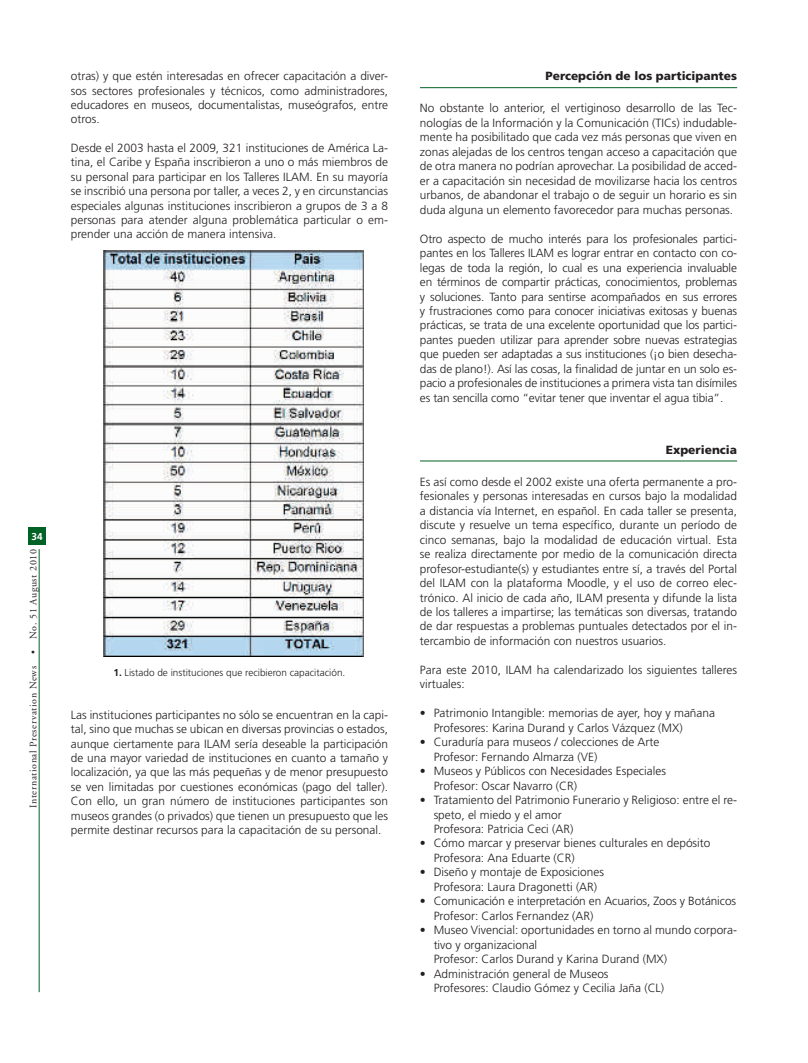
<style>
.page{position:relative;width:808px;height:1063px;background:#fff}
.page>*{position:absolute;margin:0;border:0;box-sizing:border-box;transform-origin:0 0}
.t1{font:300 11.88px/14.5px "Frutiger";color:#231f20}
.t2{font:900 11.88px "Frutiger";color:#231f20}
.t3{font:300 10px "Frutiger";color:#231f20}
.t4{font:10px "Adobe Garamond";letter-spacing:.06em;color:#231f20}
.t5{font:700 10px "Frutiger";color:#fff}
.s1{font-weight:700}
</style>
<div class="page">
<div style="left:28px;top:527px;width:18px;height:18px;background:#006224"></div>
<hr style="left:39px;top:549px;width:1px;height:443px;background:#006224">
<hr style="left:420px;top:87px;width:317px;height:1px;background:#006224">
<hr style="left:420px;top:461px;width:317px;height:1px;background:#006224">
<img style="left:104px;top:251px;width:260px;height:406px">
<p class="t1" style="left:71px;top:70px;width:319px;text-align:justify">otras) y que estén interesadas en ofrecer capacitación a diver&shy;sos sectores profesionales y técnicos, como administradores, educadores en museos, documentalistas, museógrafos, entre otros.</p>
<p class="t1" style="left:71px;top:142px;width:319px;text-align:justify">Desde el 2003 hasta el 2009, 321 instituciones de América La&shy;tina, el Caribe y España inscribieron a uno o más miembros de su personal para participar en los Talleres ILAM. En su mayoría se inscribió una persona por taller, a veces 2, y en circunstancias especiales algunas instituciones inscribieron a grupos de 3 a 8 personas para atender alguna problemática particular o em&shy;prender una acción de manera intensiva.</p>
<p class="t5" style="left:31px;top:533px;width:13px">34</p>
<p class="t4" style="left:29px;top:808px;width:260px;rotate:-90deg">International Preservation News • No. 51 August 2010</p>
<p class="t3" style="left:113px;top:668px;width:233px"><span class="s1">1.</span> Listado de instituciones que recibieron capacitación.</p>
<p class="t1" style="left:71px;top:709px;width:319px;text-align:justify">Las instituciones participantes no sólo se encuentran en la capi&shy;tal, sino que muchas se ubican en diversas provincias o estados, aunque ciertamente para ILAM sería deseable la participación de una mayor variedad de instituciones en cuanto a tamaño y localización, ya que las más pequeñas y de menor presupuesto se ven limitadas por cuestiones económicas (pago del taller).<br>Con ello, un gran número de instituciones participantes son museos grandes (o privados) que tienen un presupuesto que les permite destinar recursos para la capacitación de su personal.</p>
<p class="t2" style="left:545px;top:71px;width:193px">Percepción de los participantes</p>
<p class="t1" style="left:420px;top:102px;width:319px;text-align:justify">No obstante lo anterior, el vertiginoso desarrollo de las Tec&shy;nologías de la Información y la Comunicación (TICs) indudable&shy;mente ha posibilitado que cada vez más personas que viven en zonas alejadas de los centros tengan acceso a capacitación que de otra manera no podrían aprovechar. La posibilidad de acced&shy;er a capacitación sin necesidad de movilizarse hacia los centros urbanos, de abandonar el trabajo o de seguir un horario es sin duda alguna un elemento favorecedor para muchas personas.</p>
<p class="t1" style="left:420px;top:232px;width:319px;text-align:justify">Otro aspecto de mucho interés para los profesionales partici&shy;pantes en los Talleres ILAM es lograr entrar en contacto con co&shy;legas de toda la región, lo cual es una experiencia invaluable en términos de compartir prácticas, conocimientos, problemas y soluciones. Tanto para sentirse acompañados en sus errores y frustraciones como para conocer iniciativas exitosas y buenas prácticas, se trata de una excelente oportunidad que los partici&shy;pantes pueden utilizar para aprender sobre nuevas estrategias que pueden ser adaptadas a sus instituciones (¡o bien desecha&shy;das de plano!). Así las cosas, la finalidad de juntar en un solo es&shy;pacio a profesionales de instituciones a primera vista tan disímiles es tan sencilla como “evitar tener que inventar el agua tibia”.</p>
<p class="t2" style="left:666px;top:445px;width:73px">Experiencia</p>
<p class="t1" style="left:420px;top:475px;width:319px;text-align:justify">Es así como desde el 2002 existe una oferta permanente a pro&shy;fesionales y personas interesadas en cursos bajo la modalidad a distancia vía Internet, en español. En cada taller se presenta, discute y resuelve un tema específico, durante un período de cinco semanas, bajo la modalidad de educación virtual. Esta se realiza directamente por medio de la comunicación directa profesor-estudiante(s) y estudiantes entre sí, a través del Portal del ILAM con la plataforma Moodle, y el uso de correo elec&shy;trónico. Al inicio de cada año, ILAM presenta y difunde la lista de los talleres a impartirse; las temáticas son diversas, tratando de dar respuestas a problemas puntuales detectados por el in&shy;tercambio de información con nuestros usuarios.</p>
<p class="t1" style="left:420px;top:663px;width:319px">Para este 2010, ILAM ha calendarizado los siguientes talleres virtuales:</p>
<p class="t1" style="left:434px;top:707px;width:283px;text-indent:-14px">• Patrimonio Intangible: memorias de ayer, hoy y mañana<br>Profesores: Karina Durand y Carlos Vázquez (MX)</p>
<p class="t1" style="left:434px;top:736px;width:227px;text-indent:-14px">• Curaduría para museos / colecciones de Arte<br>Profesor: Fernando Almarza (VE)</p>
<p class="t1" style="left:434px;top:765px;width:234px;text-indent:-14px">• Museos y Públicos con Necesidades Especiales<br>Profesor: Oscar Navarro (CR)</p>
<p class="t1" style="left:434px;top:794px;width:305px;text-indent:-14px">• Tratamiento del Patrimonio Funerario y Religioso: entre el re&shy;speto, el miedo y el amor<br>Profesora: Patricia Ceci (AR)</p>
<p class="t1" style="left:434px;top:837px;width:278px;text-indent:-14px">• Cómo marcar y preservar bienes culturales en depósito<br>Profesora: Ana Eduarte (CR)</p>
<p class="t1" style="left:420px;top:866px;width:185px;text-align:center">• Diseño y montaje de Exposiciones<br>Profesora: Laura Dragonetti (AR)</p>
<p class="t1" style="left:434px;top:895px;width:304px;text-indent:-14px">• Comunicación e interpretación en Acuarios, Zoos y Botánicos<br>Profesor: Carlos Fernandez (AR)</p>
<p class="t1" style="left:434px;top:924px;width:305px;text-indent:-14px">• Museo Vivencial: oportunidades en torno al mundo corpora&shy;tivo y organizacional<br>Profesor: Carlos Durand y Karina Durand (MX)</p>
<p class="t1" style="left:434px;top:967px;width:232px;text-indent:-14px">• Administración general de Museos<br>Profesores: Claudio Gómez y Cecilia Jaña (CL)</p>
</div>
